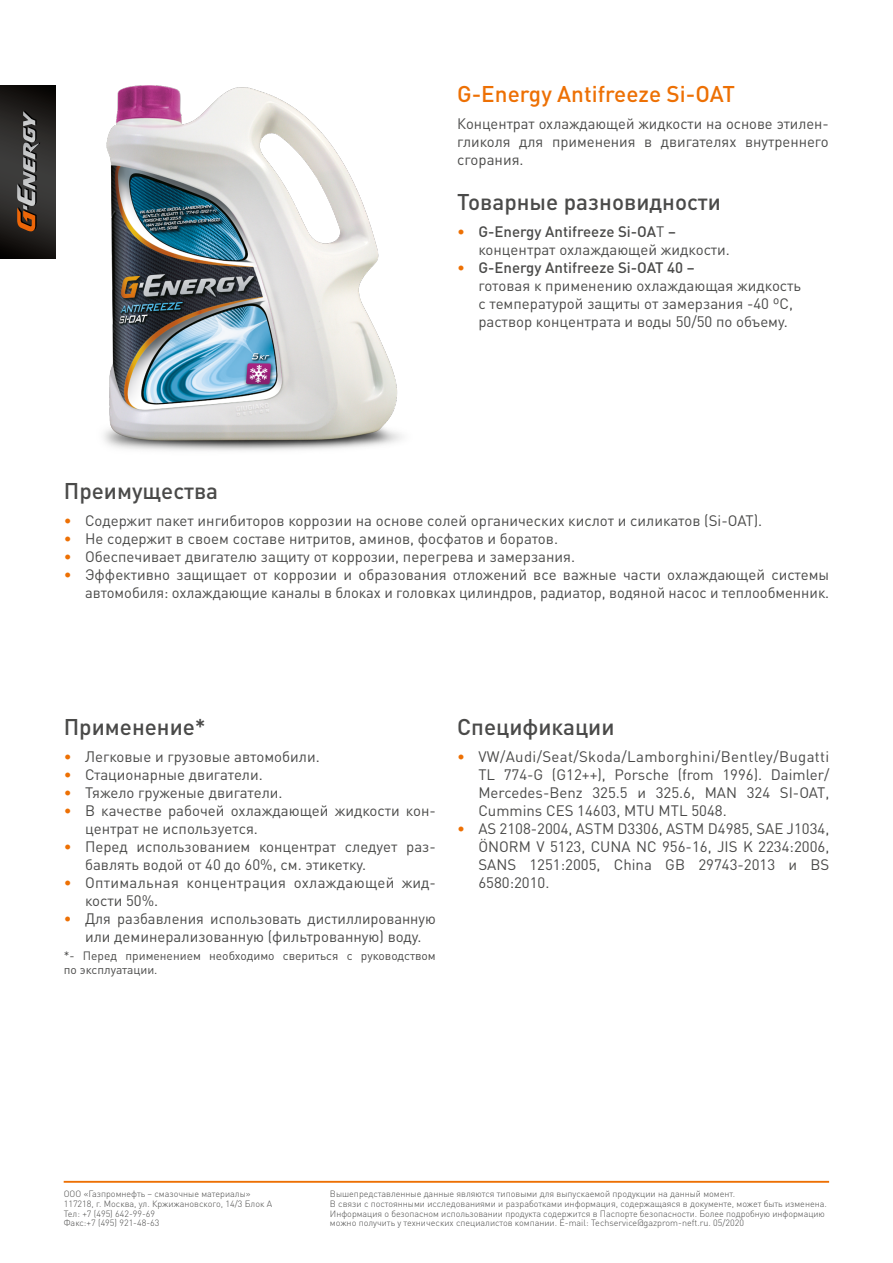
<style>
.page{position:relative;width:893px;height:1263px;background:#fff}
.page>*{position:absolute;margin:0;border:0;box-sizing:border-box;transform-origin:0 0}
.t1{font:500 22.5px "DIN Pro";color:#4a4a49}
.t2{font:500 22.5px "DIN Pro";color:#ed7004}
.t3{font:15px/18px "DIN Pro";color:#4a4a49}
.t4{font:15px/18px "DIN Pro";letter-spacing:.02em;color:#4a4a49}
.t5{font:12px/14.4px "DIN Pro";color:#4a4a49}
.t6{font:300 9px/9.8px "DIN Pro";color:#4a4a49}
.s1{color:#ed7004}
.s2{font-weight:500}
</style>
<div class="page">
<hr style="left:64px;top:1181px;width:765px;height:2px;background:#ed7004">
<svg style="left:0;top:85px;width:56px;height:173px;background:#252322"></svg>
<svg style="left:17px;top:110px;width:23px;height:123px;background:#61564e"></svg>
<img style="left:103px;top:85px;width:299px;height:366px">
<h1 class="t2" style="left:457px;top:79px;width:279px">G-Energy Antifreeze Si-OAT</h1>
<p class="t3" style="left:457px;top:114px;width:373px;text-align:justify">Концентрат охлаждающей жидкости на основе этилен&shy;гликоля для применения в двигателях внутреннего сгорания.</p>
<h1 class="t1" style="left:457px;top:187px;width:265px">Товарные разновидности</h1>
<p class="t3" style="left:478px;top:222px;width:253px;text-indent:-21px"><span class="s1">•</span> <span class="s2">G-Energy Antifreeze Si-OA</span>T <span class="s2">– </span>концентрат охлаждающей жидкости.</p>
<p class="t3" style="left:478px;top:258px;width:324px;text-indent:-21px"><span class="s1">•</span> <span class="s2">G-Energy Antifreeze Si-OAT 40 –<br></span>готовая к применению охлаждающая жидкость с температурой защиты от замерзания -40 ºС, раствор концентрата и воды 50/50 по объему.</p>
<h1 class="t1" style="left:64px;top:475px;width:156px">Преимущества</h1>
<p class="t3" style="left:64px;top:511px;width:700px"><span class="s1">•</span> Содержит пакет ингибиторов коррозии на основе солей органических кислот и силикатов (Si-OAT).</p>
<p class="t3" style="left:64px;top:529px;width:496px"><span class="s1">•</span> Не содержит в своем составе нитритов, аминов, фосфатов и боратов.</p>
<p class="t3" style="left:64px;top:547px;width:513px"><span class="s1">•</span> Обеспечивает двигателю защиту от коррозии, перегрева и замерзания.</p>
<p class="t3" style="left:64px;top:565px;width:767px;text-align:right"><span class="s1">•</span> Эффективно защищает от коррозии и образования отложений все важные части охлаждающей системы автомобиля: охлаждающие каналы в блоках и головках цилиндров, радиатор, водяной насос и теплообменник.</p>
<h1 class="t1" style="left:64px;top:711px;width:144px">Применение*</h1>
<p class="t3" style="left:64px;top:747px;width:257px"><span class="s1">•</span> Легковые и грузовые автомобили.</p>
<p class="t3" style="left:64px;top:765px;width:201px"><span class="s1">•</span> Стационарные двигатели.</p>
<p class="t3" style="left:64px;top:783px;width:220px"><span class="s1">•</span> Тяжело груженые двигатели.</p>
<p class="t3" style="left:85px;top:801px;width:352px;text-indent:-21px"><span class="s1">•</span> В качестве рабочей охлаждающей жидкости кон&shy;центрат не используется.</p>
<p class="t3" style="left:85px;top:837px;width:352px;text-indent:-21px"><span class="s1">•</span> Перед использованием концентрат следует раз&shy;бавлять водой от 40 до 60%, см. этикетку.</p>
<p class="t4" style="left:85px;top:873px;width:352px;text-indent:-21px"><span class="s1">•</span> Оптимальная концентрация охлаждающей жид&shy;кости 50%.</p>
<p class="t3" style="left:64px;top:909px;width:374px;text-align:center"><span class="s1">•</span> Для разбавления использовать дистиллированную или деминерализованную (фильтрованную) воду.</p>
<p class="t5" style="left:64px;top:948px;width:374px">*- Перед применением необходимо свериться с руководством по эксплуатации.</p>
<h1 class="t1" style="left:457px;top:711px;width:159px">Спецификации</h1>
<p class="t3" style="left:478px;top:747px;width:352px;text-align:justify;text-indent:-21px"><span class="s1">•</span> VW/Audi/Seat/Skoda/Lamborghini/Bentley/Bugatti TL 774-G (G12++), Porsche (from 1996). Daimler/ Mercedes-Benz 325.5 и 325.6, MAN 324 SI-OAT, Cummins CES 14603, MTU MTL 5048.</p>
<p class="t3" style="left:478px;top:819px;width:352px;text-align:justify;text-indent:-21px"><span class="s1">•</span> AS 2108-2004, ASTM D3306, ASTM D4985, SAE J1034, ÖNORM V 5123, CUNA NC 956-16, JIS K 2234:2006, SANS 1251:2005, China GB 29743-2013 и BS 6580:2010.</p>
<p class="t6" style="left:64px;top:1189px;width:210px">ООО «Газпромнефть – смазочные материалы» 117218, г. Москва, ул. Кржижановского, 14/3 Блок А Тел: +7 (495) 642-99-69<br>Факс:+7 (495) 921-48-63</p>
<p class="t6" style="left:330px;top:1189px;width:498px">Вышепредставленные данные являются типовыми для выпускаемой продукции на данный момент.<br>В связи с постоянными исследованиями и разработками информация, содержащаяся в документе, может быть изменена.<br>Информация о безопасном использовании продукта содержится в Паспорте безопасности. Более подробную информацию можно получить у технических специалистов компании. E-mail: Techservice@gazprom-neft.ru. 05/2020</p>
</div>
